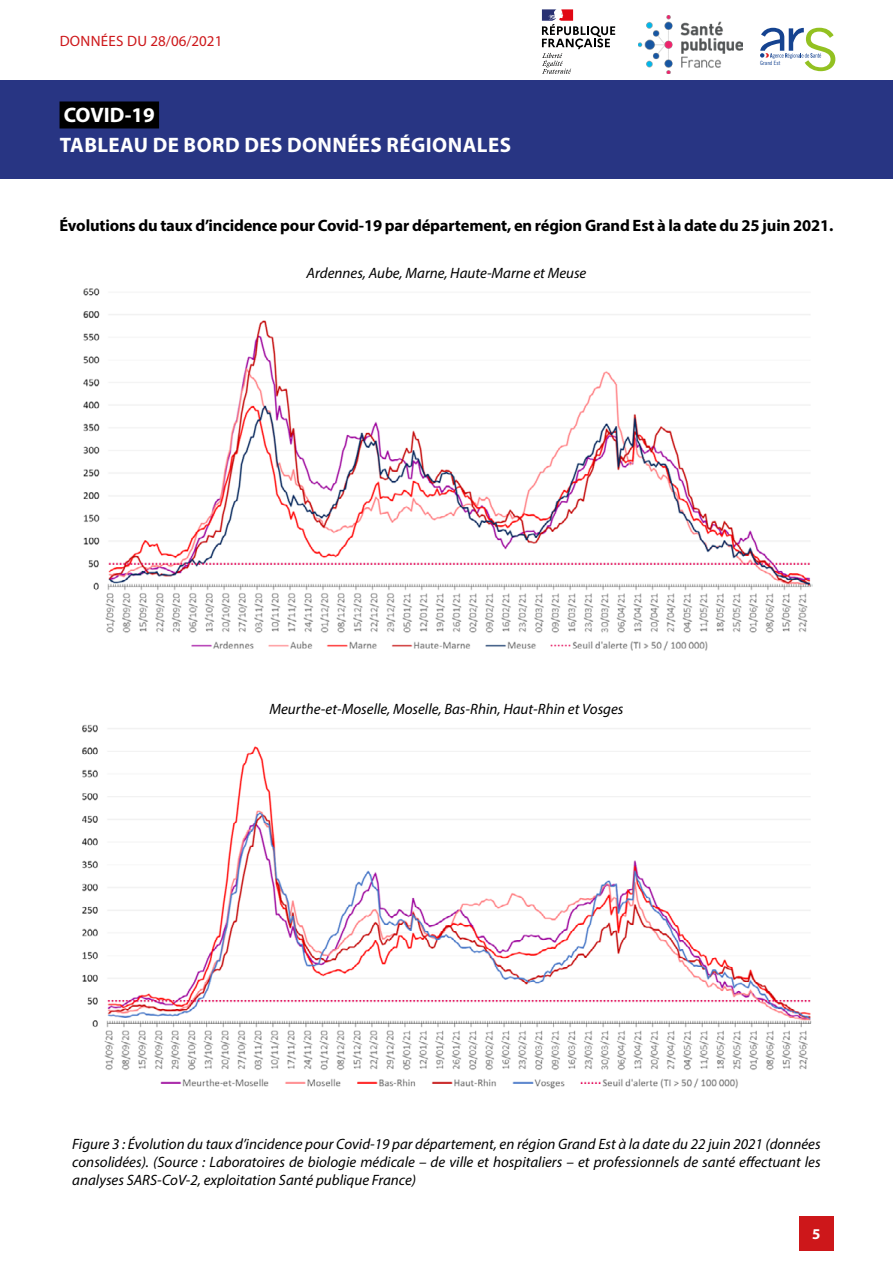
<style>
.page{position:relative;width:893px;height:1263px;background:#fff}
.page>*{position:absolute;margin:0;border:0;box-sizing:border-box;transform-origin:0 0}
.t1{font:700 21px/29.4px "Myriad Pro";letter-spacing:.02em;color:#fff}
.t2{font:700 16.5px "Myriad Pro";letter-spacing:-.01em;color:#000}
.t3{font:italic 15px/18px "Myriad Pro";color:#000;text-align:justify}
.t4{font:15px "Myriad Pro";letter-spacing:.02em;color:#cd171a}
.t5{font:700 15px "Myriad Pro";color:#fff}
.t6{font:5.85px "Trade Gothic LT Std Cn 18";color:#154390}
</style>
<div class="page">
<div style="left:0;top:80px;width:893px;height:99px;background:#283583"></div>
<div style="left:60px;top:101px;width:99px;height:27px;background:#000"></div>
<div style="left:799px;top:1216px;width:34px;height:34px;background:#cd171a"></div>
<img style="left:638px;top:15px;width:104px;height:59px">
<svg style="left:760px;top:28px;width:75px;height:43px"></svg>
<svg style="left:542px;top:9px;width:73px;height:65px"></svg>
<img style="left:83px;top:288px;width:730px;height:363px">
<img style="left:82px;top:724px;width:730px;height:365px">
<p class="t4" style="left:60px;top:31px;width:164px">DONNÉES DU 28/06/2021</p>
<h1 class="t1" style="left:60px;top:100px;width:453px">COVID-19<br>TABLEAU DE BORD DES DONNÉES RÉGIONALES</h1>
<p class="t6" style="left:760px;top:59px;width:22px">Grand Est</p>
<p class="t2" style="left:60px;top:215px;width:775px">Évolutions du taux d’incidence pour Covid-19 par département, en région Grand Est à la date du 25 juin 2021.</p>
<p class="t3" style="left:307px;top:264px;width:281px">Ardennes, Aube, Marne, Haute-Marne et Meuse</p>
<p class="t3" style="left:269px;top:699px;width:356px">Meurthe-et-Moselle, Moselle, Bas-Rhin, Haut-Rhin et Vosges</p>
<p class="t3" style="left:72px;top:1134px;width:750px">Figure 3 : Évolution du taux d’incidence pour Covid-19 par département, en région Grand Est à la date du 22 juin 2021 (données consolidées). (Source : Laboratoires de biologie médicale – de ville et hospitaliers – et professionnels de santé effectuant les analyses SARS-CoV-2, exploitation Santé publique France)</p>
<p class="t5" style="left:812px;top:1224px;width:10px">5</p>
</div>
